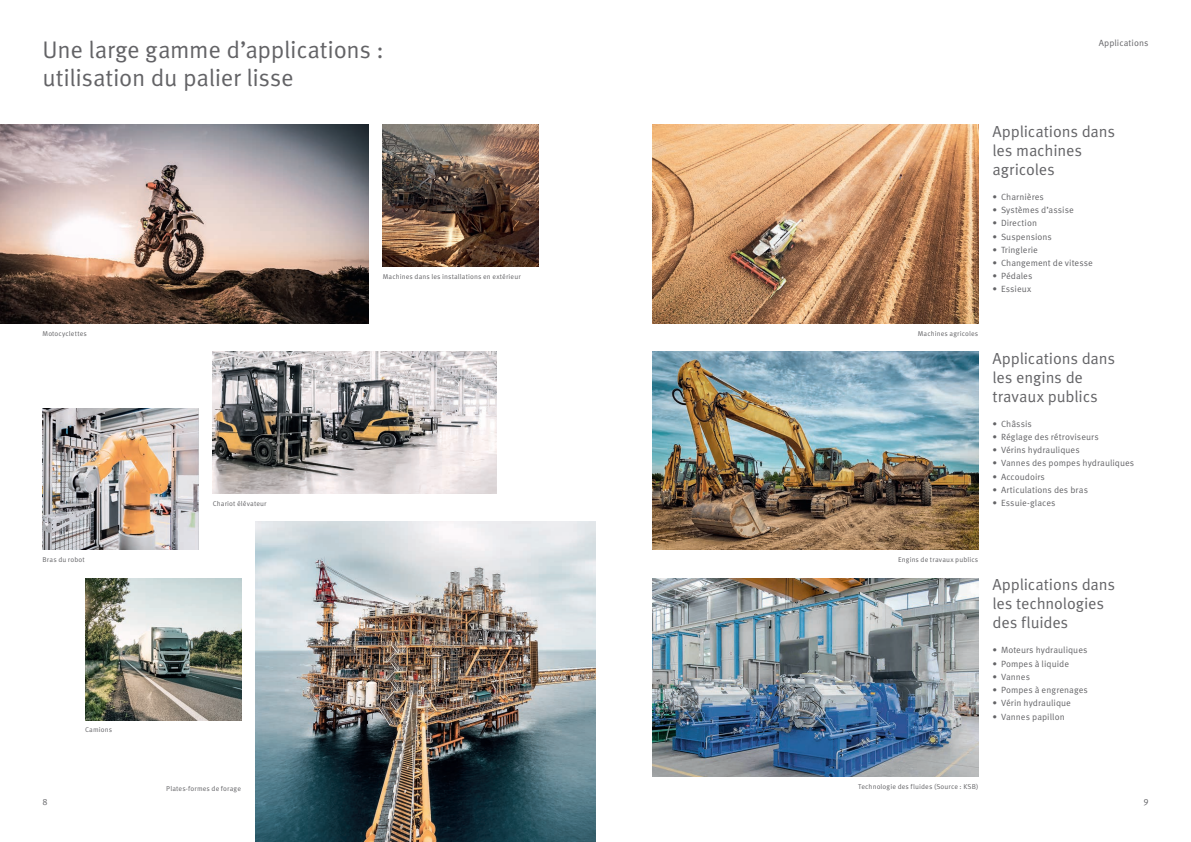
<style>
.page{position:relative;width:1191px;height:842px;background:#fff}
.page>*{position:absolute;margin:0;border:0;box-sizing:border-box;transform-origin:0 0}
.t1{font:24px/28px "Schaeffler Meta";letter-spacing:-.015em;color:#636366}
.t2{font:16px/19px "Schaeffler Meta";letter-spacing:-.01em;color:#636366}
.t3{font:9px "Schaeffler Meta";letter-spacing:.005em;color:#636366}
.t4{font:7px "Schaeffler Meta";letter-spacing:.015em;color:#636366}
</style>
<div class="page">
<img style="left:255px;top:522px;width:340px;height:320px">
<img style="left:43px;top:408px;width:155px;height:142px">
<img style="left:383px;top:125px;width:156px;height:141px">
<img style="left:0;top:125px;width:369px;height:198px">
<img style="left:213px;top:351px;width:283px;height:142px">
<img style="left:652px;top:578px;width:326px;height:199px">
<img style="left:652px;top:125px;width:326px;height:198px">
<img style="left:652px;top:351px;width:326px;height:199px">
<img style="left:85px;top:578px;width:156px;height:142px">
<h1 class="t1" style="left:43px;top:36px;width:343px">Une large gamme d’applications : utilisation du palier lisse</h1>
<p class="t4" style="left:43px;top:329px;width:46px">Motocyclettes</p>
<p class="t4" style="left:43px;top:556px;width:44px">Bras du robot</p>
<p class="t4" style="left:213px;top:499px;width:55px">Chariot élévateur</p>
<p class="t4" style="left:85px;top:726px;width:29px">Camions</p>
<p class="t4" style="left:166px;top:784px;width:76px">Plates-formes de forage</p>
<p class="t4" style="left:383px;top:272px;width:139px">Machines dans les installations en extérieur</p>
<p class="t3" style="left:1098px;top:38px;width:51px">Applications</p>
<h2 class="t2" style="left:992px;top:122px;width:124px">Applications dans les machines agricoles</h2>
<p class="t3" style="left:992px;top:191px;width:53px">• Charnières</p>
<p class="t3" style="left:992px;top:205px;width:83px">• Systèmes d’assise</p>
<p class="t3" style="left:992px;top:218px;width:46px">• Direction</p>
<p class="t3" style="left:992px;top:231px;width:61px">• Suspensions</p>
<p class="t3" style="left:992px;top:244px;width:47px">• Tringlerie</p>
<p class="t3" style="left:992px;top:257px;width:102px">• Changement de vitesse</p>
<p class="t3" style="left:992px;top:271px;width:41px">• Pédales</p>
<p class="t3" style="left:992px;top:284px;width:40px">• Essieux</p>
<p class="t4" style="left:917px;top:329px;width:62px">Machines agricoles</p>
<h2 class="t2" style="left:992px;top:349px;width:124px">Applications dans les engins de travaux publics</h2>
<p class="t3" style="left:992px;top:418px;width:41px">• Châssis</p>
<p class="t3" style="left:992px;top:431px;width:108px">• Réglage des rétroviseurs</p>
<p class="t3" style="left:992px;top:445px;width:89px">• Vérins hydrauliques</p>
<p class="t3" style="left:992px;top:458px;width:143px">• Vannes des pompes hydrauliques</p>
<p class="t3" style="left:992px;top:471px;width:54px">• Accoudoirs</p>
<p class="t3" style="left:992px;top:484px;width:97px">• Articulations des bras</p>
<p class="t3" style="left:992px;top:497px;width:65px">• Essuie-glaces</p>
<p class="t4" style="left:898px;top:556px;width:82px">Engins de travaux publics</p>
<h2 class="t2" style="left:992px;top:575px;width:124px">Applications dans les technologies des fluides</h2>
<p class="t3" style="left:992px;top:645px;width:96px">• Moteurs hydrauliques</p>
<p class="t3" style="left:992px;top:658px;width:78px">• Pompes à liquide</p>
<p class="t3" style="left:992px;top:671px;width:39px">• Vannes</p>
<p class="t3" style="left:992px;top:685px;width:97px">• Pompes à engrenages</p>
<p class="t3" style="left:992px;top:698px;width:80px">• Vérin hydraulique</p>
<p class="t3" style="left:992px;top:711px;width:74px">• Vannes papillon</p>
<p class="t4" style="left:858px;top:782px;width:121px">Technologie des fluides (Source : KSB)</p>
<p class="t3" style="left:43px;top:796px;width:7px">8</p>
<p class="t3" style="left:1143px;top:796px;width:7px">9</p>
</div>
